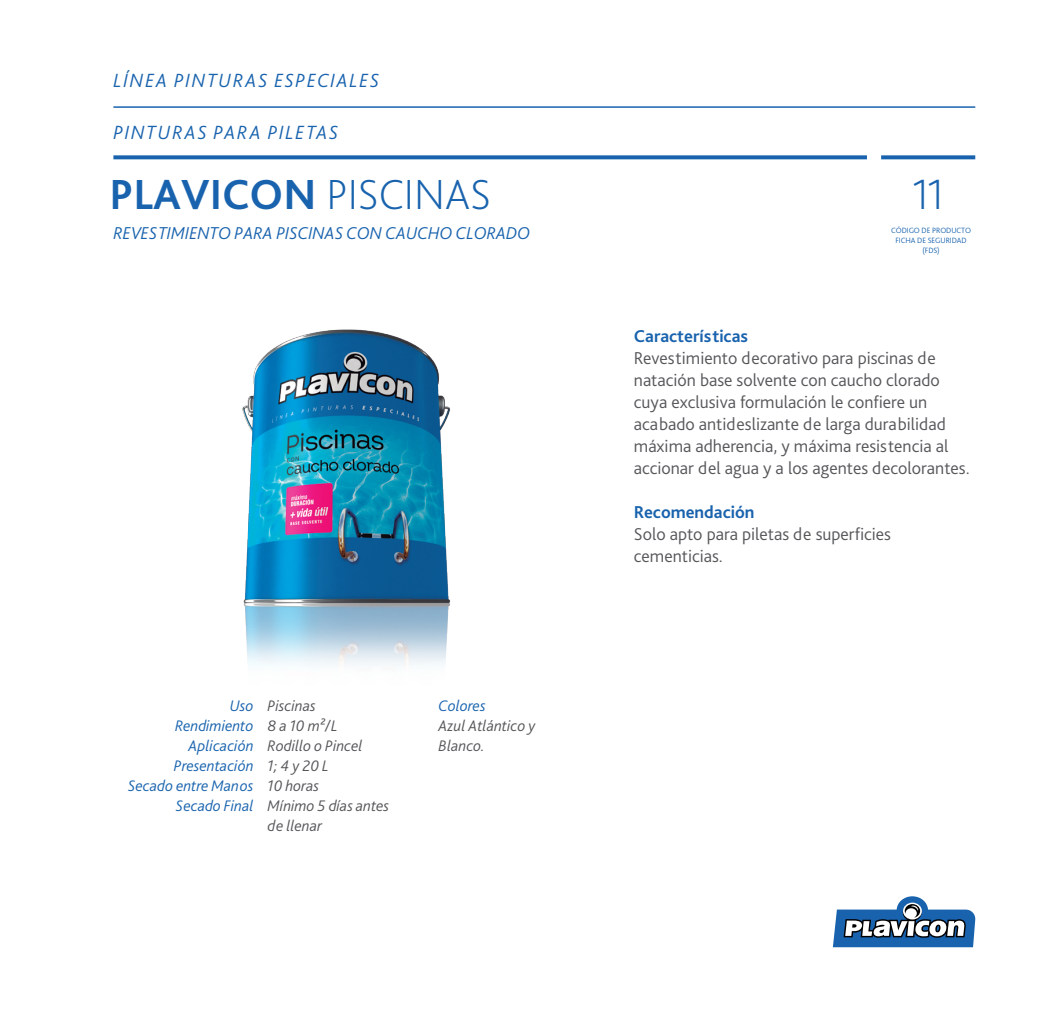
<style>
.page{position:relative;width:1049px;height:1021px;background:#fff}
.page>*{position:absolute;margin:0;border:0;box-sizing:border-box;transform-origin:0 0}
.Título{font:700 44px "Bliss Pro";color:#1963ae}
.Título-2{font:200 44px "Bliss Pro";color:#1963ae}
.t1{font:italic 300 20px "Bliss Pro";letter-spacing:.085em;color:#1963ae}
.Título-3{font:300 18px/22px "Bliss Pro";color:#555659}
.Título-4{font:italic 300 18px "Bliss Pro";color:#1963ae}
.Título-5{font:700 18px "Bliss Pro";color:#1963ae}
.Título-6{font:italic 300 16px/20px "Bliss Pro";color:#555659}
.Título-7{font:italic 300 16px "Bliss Pro";color:#1963ae}
.Título-8{font:300 8px "Bliss Pro";letter-spacing:-.01em;color:#1963ae}
.s1{font-weight:200}
</style>
<div class="page">
<svg style="left:833px;top:896px;width:143px;height:51px"></svg>
<svg style="left:113px;top:155px;width:754px;height:4px;background:#2d70b5"></svg>
<svg style="left:881px;top:155px;width:94px;height:4px"></svg>
<hr style="left:113px;top:106px;width:862px;height:2px;background:#1963ae">
<img style="left:242px;top:329px;width:208px;height:336px">
<p class="t1" style="left:113px;top:68px;width:267px">LÍNEA PINTURAS ESPECIALES</p>
<p class="t1" style="left:113px;top:120px;width:227px">PINTURAS PARA PILETAS</p>
<p class="Título" style="left:109px;top:167px;width:383px">PLAVICON <span class="s1">PISCINAS</span></p>
<p class="Título-4" style="left:113px;top:222px;width:418px">REVESTIMIENTO PARA PISCINAS CON CAUCHO CLORADO</p>
<p class="Título-7" style="left:230px;top:696px;width:25px">Uso</p>
<p class="Título-7" style="left:175px;top:716px;width:80px">Rendimiento</p>
<p class="Título-7" style="left:189px;top:736px;width:66px">Aplicación</p>
<p class="Título-7" style="left:174px;top:756px;width:81px">Presentación</p>
<p class="Título-7" style="left:128px;top:776px;width:127px">Secado entre Manos</p>
<p class="Título-7" style="left:176px;top:796px;width:79px">Secado Final</p>
<p class="Título-6" style="left:268px;top:695px;width:50px">Piscinas</p>
<p class="Título-6" style="left:268px;top:715px;width:72px">8 a 10 m²/L</p>
<p class="Título-6" style="left:268px;top:735px;width:97px">Rodillo o Pincel</p>
<p class="Título-6" style="left:268px;top:755px;width:63px">1; 4 y 20 L</p>
<p class="Título-6" style="left:268px;top:775px;width:53px">10 horas</p>
<p class="Título-6" style="left:268px;top:795px;width:123px">Mínimo 5 días antes</p>
<p class="Título-6" style="left:268px;top:815px;width:56px">de llenar</p>
<p class="Título-7" style="left:439px;top:696px;width:48px">Colores</p>
<p class="Título-6" style="left:439px;top:715px;width:98px">Azul Atlántico y<br>Blanco.</p>
<p class="Título-2" style="left:912px;top:167px;width:34px">11</p>
<p class="Título-8" style="left:891px;top:225px;width:81px">CÓDIGO DE PRODUCTO</p>
<p class="Título-8" style="left:895px;top:235px;width:73px">FICHA DE SEGURIDAD</p>
<p class="Título-8" style="left:922px;top:245px;width:19px">(FDS)</p>
<p class="Título-5" style="left:634px;top:324px;width:116px">Características</p>
<p class="Título-3" style="left:634px;top:346px;width:303px">Revestimiento decorativo para piscinas de</p>
<p class="Título-3" style="left:634px;top:368px;width:307px">natación base solvente con caucho clorado cuya exclusiva formulación le confiere un</p>
<p class="Título-3" style="left:634px;top:412px;width:337px">acabado antideslizante de larga durabilidad máxima adherencia, y máxima resistencia al accionar del agua y a los agentes decolorantes.</p>
<p class="Título-5" style="left:634px;top:500px;width:122px">Recomendación</p>
<p class="Título-3" style="left:634px;top:522px;width:259px">Solo apto para piletas de superficies</p>
<p class="Título-3" style="left:634px;top:544px;width:90px">cementicias.</p>
</div>
